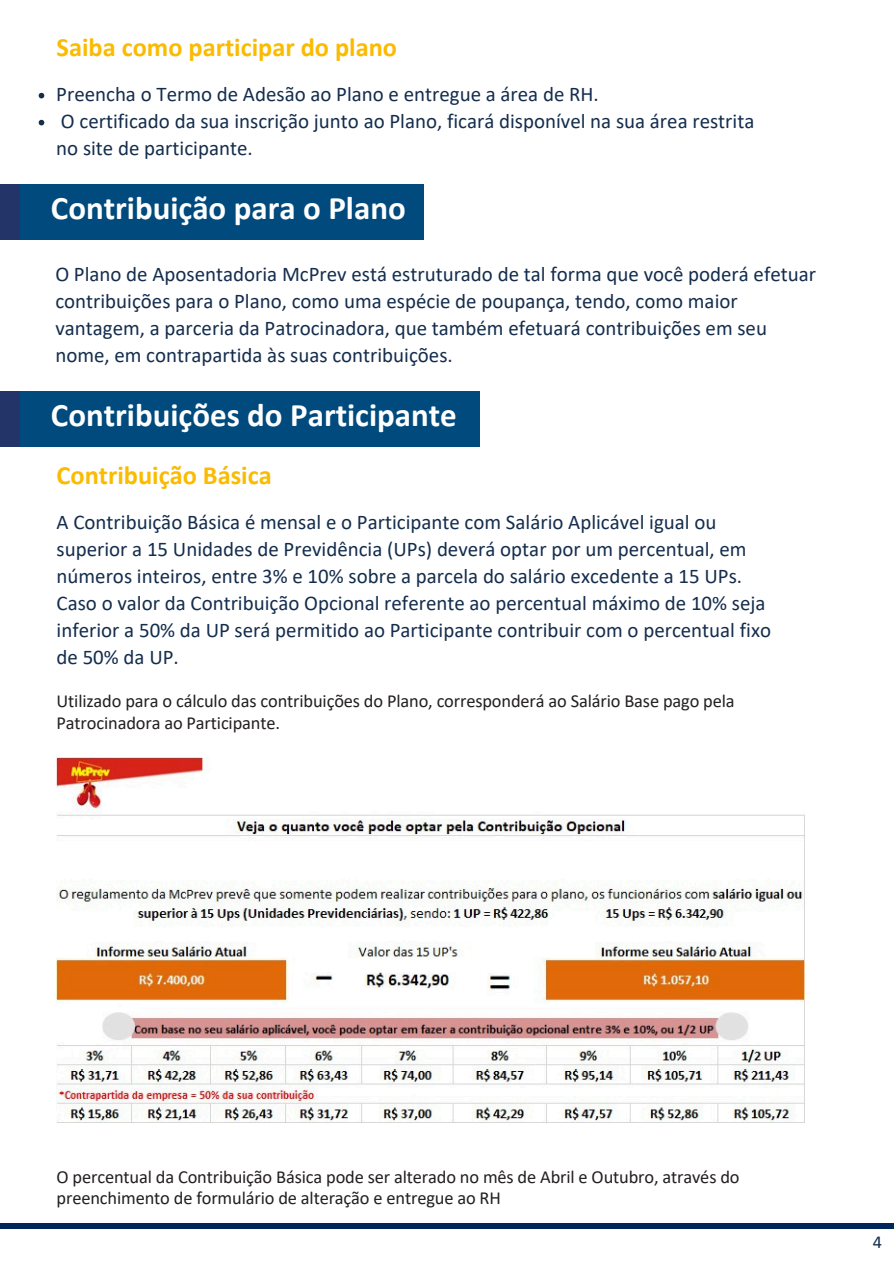
<style>
.page{position:relative;width:894px;height:1264px;background:#fff}
.page>*{position:absolute;margin:0;border:0;box-sizing:border-box;transform-origin:0 0}
.t1{font:700 33px "Calibri";color:#fefefe}
.t2{font:700 26.4px "Calibri";color:#fabb00}
.t3{font:20.85px/27px "Calibri";color:#142d4d}
.t4{font:18.45px/21.3px "Calibri";letter-spacing:-.01em;color:#231f20}
.t5{font:18.3px "Calibri";color:#142d4d}
</style>
<div class="page">
<div style="left:0;top:1223px;width:893px;height:6px;background:#00275c"></div>
<div style="left:4px;top:184px;width:420px;height:56px;background:#004a7d"></div>
<div style="left:4px;top:391px;width:476px;height:55px;background:#004a7d"></div>
<div style="left:0;top:184px;width:19px;height:56px;background:#223468"></div>
<div style="left:0;top:391px;width:19px;height:55px;background:#223468"></div>
<svg style="left:39px;top:93px;width:5px;height:5px"></svg>
<svg style="left:39px;top:120px;width:5px;height:5px"></svg>
<img style="left:57px;top:758px;width:747px;height:364px">
<p class="t2" style="left:57px;top:36px;width:342px">Saiba como participar do plano</p>
<h3 class="t3" style="left:56px;top:82px;width:544px">Preencha o Termo de Adesão ao Plano e entregue a área de RH.</h3>
<h1 class="t3" style="left:56px;top:109px;width:699px">O certificado da sua inscrição junto ao Plano, ficará disponível na sua área restrita no site de participante.</h1>
<p class="t1" style="left:51px;top:194px;width:356px">Contribuição para o Plano</p>
<p class="t3" style="left:55px;top:262px;width:762px">O Plano de Aposentadoria McPrev está estruturado de tal forma que você poderá efetuar contribuições para o Plano, como uma espécie de poupança, tendo, como maior vantagem, a parceria da Patrocinadora, que também efetuará contribuições em seu nome, em contrapartida às suas contribuições.</p>
<h1 class="t1" style="left:51px;top:401px;width:407px">Contribuições do Participante</h1>
<p class="t2" style="left:57px;top:464px;width:217px">Contribuição Básica</p>
<h2 class="t3" style="left:57px;top:510px;width:715px">A Contribuição Básica é mensal e o Participante com Salário Aplicável igual ou superior a 15 Unidades de Previdência (UPs) deverá optar por um percentual, em números inteiros, entre 3% e 10% sobre a parcela do salário excedente a 15 UPs.<br>Caso o valor da Contribuição Opcional referente ao percentual máximo de 10% seja inferior a 50% da UP será permitido ao Participante contribuir com o percentual fixo de 50% da UP.</h2>
<p class="t4" style="left:57px;top:692px;width:679px">Utilizado para o cálculo das contribuições do Plano, corresponderá ao Salário Base pago pela<br>Patrocinadora ao Participante.</p>
<p class="t4" style="left:57px;top:1167px;width:684px">O percentual da Contribuição Básica pode ser alterado no mês de Abril e Outubro, através do preenchimento de formulário de alteração e entregue ao RH</p>
<h2 class="t5" style="left:872px;top:1233px;width:11px">4</h2>
</div>
